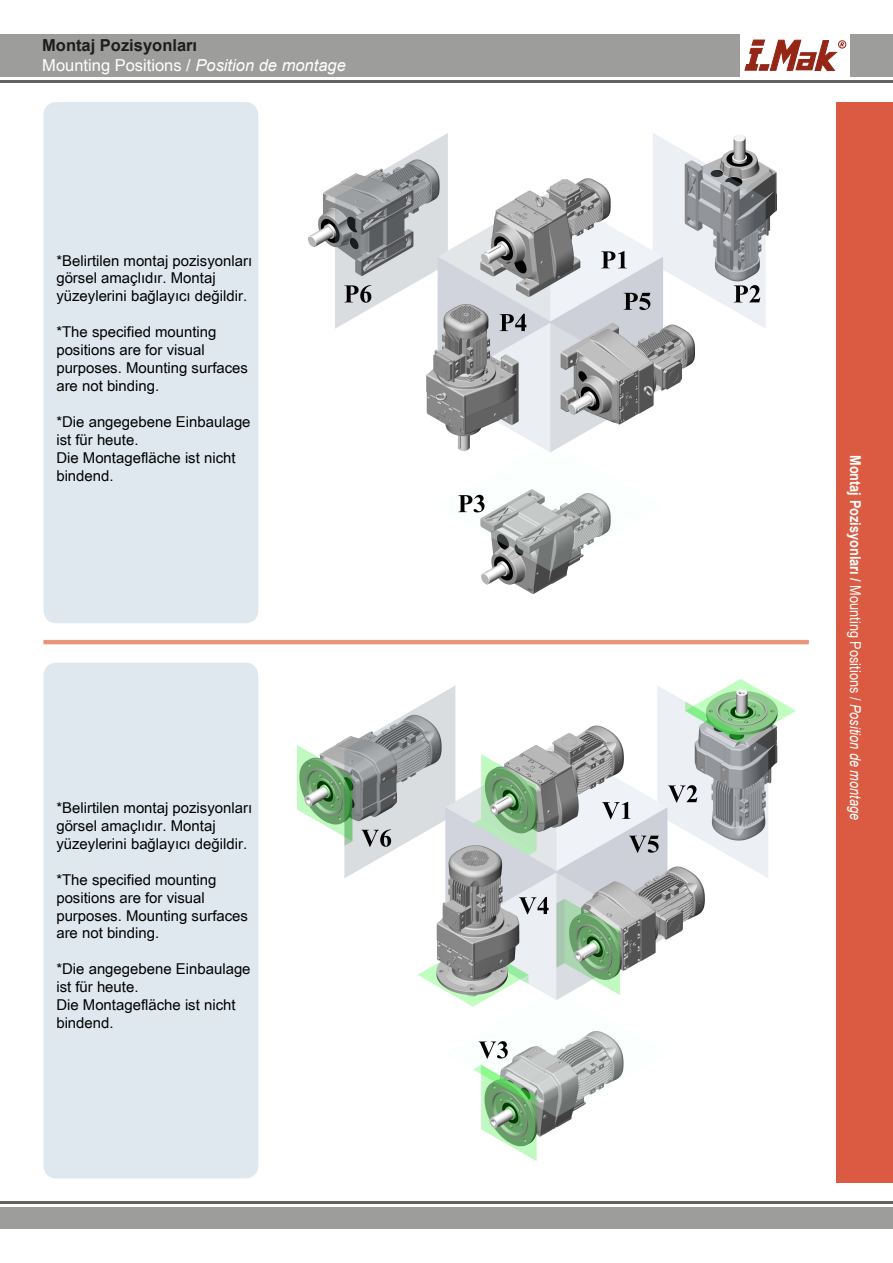
<style>
.page{position:relative;width:893px;height:1263px;background:#fff}
.page>*{position:absolute;margin:0;border:0;box-sizing:border-box;transform-origin:0 0}
.t1{font:16.5px "HP Arial";color:#fff}
.t2{font:700 16.5px "Arial";color:#1d1d1b}
.t3{font:15px/17.9px "HP Arial";color:#000101}
.t4{font:700 15px "Arial";color:#fff;scale:.85 1}
.s1{font-family:"Arial";font-style:italic}
.s2{font-family:"HP Arial";font-weight:400}
.s3{font-weight:400;font-style:italic}
</style>
<div class="page">
<div style="left:0;top:1208px;width:893px;height:21px;background:#9d9d9c"></div>
<hr style="left:0;top:1202px;width:893px;height:2px;background:#646363">
<div style="left:0;top:34px;width:893px;height:43px;background:#9d9d9c"></div>
<hr style="left:0;top:80px;width:893px;height:2px;background:#646363">
<div style="left:741px;top:0;width:109px;height:77px;background:#fff"></div>
<div style="left:838px;top:40px;width:8px;height:8px;border:1px solid #952515;border-radius:50%"></div>
<svg style="left:745px;top:40px;width:99px;height:31px"></svg>
<div style="left:836px;top:102px;width:57px;height:1080px;background:#da5b42"></div>
<div style="left:44px;top:663px;width:214px;height:515px;background:#dee8ee;border-radius:13px"></div>
<div style="left:44px;top:102px;width:214px;height:521px;background:#dee8ee;border-radius:13px"></div>
<hr style="left:43px;top:640px;width:766px;height:4px;background:#e7967b">
<img style="left:308px;top:134px;width:468px;height:459px">
<img style="left:297px;top:680px;width:498px;height:480px">
<p class="t2" style="left:42px;top:35px;width:156px">Montaj Pozisyonları</p>
<p class="t1" style="left:42px;top:53px;width:305px">Mounting Positions / <span class="s1">Position de montage</span></p>
<p class="t3" style="left:56px;top:251px;width:197px">*Belirtilen montaj pozisyonları görsel amaçlıdır. Montaj yüzeylerini bağlayıcı değildir.</p>
<p class="t3" style="left:56px;top:323px;width:193px">*The specified mounting positions are for visual purposes. Mounting surfaces are not binding.</p>
<p class="t3" style="left:56px;top:412px;width:196px">*Die angegebene Einbaulage ist für heute.<br>Die Montagefläche ist nicht bindend.</p>
<p class="t3" style="left:56px;top:798px;width:197px">*Belirtilen montaj pozisyonları görsel amaçlıdır. Montaj yüzeylerini bağlayıcı değildir.</p>
<p class="t3" style="left:56px;top:870px;width:193px">*The specified mounting positions are for visual purposes. Mounting surfaces are not binding.</p>
<p class="t3" style="left:56px;top:960px;width:196px">*Die angegebene Einbaulage ist für heute.<br>Die Montagefläche ist nicht bindend.</p>
<p class="t4" style="left:865px;top:455px;width:431px;rotate:90deg">Montaj Pozisyonları / <span class="s2">Mounting Positions /</span> <span class="s3">Position de montage</span></p>
</div>
